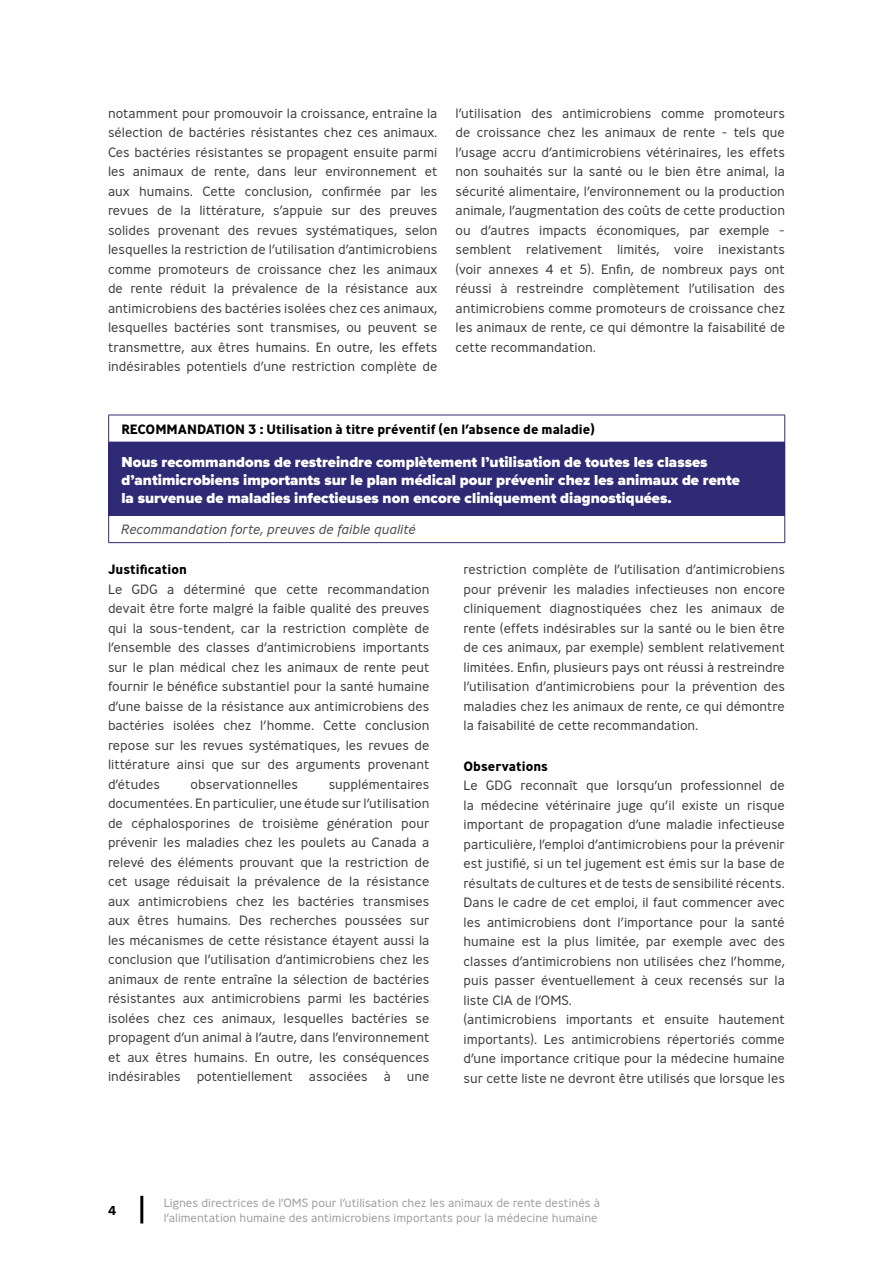
<style>
.page{position:relative;width:893px;height:1263px;background:#fff}
.page>*{position:absolute;margin:0;border:0;box-sizing:border-box;transform-origin:0 0}
.t1{font:900 15px/18px "Proxima Nova";color:#fff}
.t2{font:300 13.5px/19.5px "Ministry";color:#3c3c3b;text-align:justify}
.t3{font:700 13.5px "Ministry";color:#000}
.t4{font:italic 300 13.5px "Ministry";color:#4a4a49}
.t5{font:700 13.5px "Proxima Nova";color:#000}
.t6{font:300 12px/15px "Ministry";color:#9d9d9c}
</style>
<div class="page">
<div style="left:109px;top:442px;width:676px;height:73px;background:#2f2a75"></div>
<hr style="left:108px;top:415px;width:677px;height:1px;background:#2f2a75">
<svg style="left:108px;top:415px;width:1px;height:27px"></svg>
<svg style="left:784px;top:415px;width:1px;height:27px"></svg>
<svg style="left:108px;top:516px;width:1px;height:26px"></svg>
<svg style="left:784px;top:516px;width:1px;height:26px"></svg>
<hr style="left:108px;top:542px;width:677px;height:1px;background:#2f2a75">
<hr style="left:108px;top:442px;width:1px;height:73px;background:#2f2a75">
<hr style="left:108px;top:515px;width:677px;height:1px;background:#2f2a75">
<hr style="left:140px;top:1196px;width:3px;height:27px;background:#000">
<p class="t2" style="left:108px;top:103px;width:331px">notamment pour promouvoir la croissance, entraîne la sélection de bactéries résistantes chez ces animaux.<br>Ces bactéries résistantes se propagent ensuite parmi les animaux de rente, dans leur environnement et aux humains. Cette conclusion, confirmée par les revues de la littérature, s’appuie sur des preuves solides provenant des revues systématiques, selon lesquelles la restriction de l’utilisation d’antimicrobiens comme promoteurs de croissance chez les animaux de rente réduit la prévalence de la résistance aux antimicrobiens des bactéries isolées chez ces animaux, lesquelles bactéries sont transmises, ou peuvent se transmettre, aux êtres humains. En outre, les effets indésirables potentiels d’une restriction complète de</p>
<p class="t2" style="left:455px;top:103px;width:331px">l’utilisation des antimicrobiens comme promoteurs de croissance chez les animaux de rente - tels que l’usage accru d’antimicrobiens vétérinaires, les effets non souhaités sur la santé ou le bien être animal, la sécurité alimentaire, l’environnement ou la production animale, l’augmentation des coûts de cette production ou d’autres impacts économiques, par exemple - semblent relativement limités, voire inexistants (voir annexes 4 et 5). Enfin, de nombreux pays ont réussi à restreindre complètement l’utilisation des antimicrobiens comme promoteurs de croissance chez les animaux de rente, ce qui démontre la faisabilité de cette recommandation.</p>
<p class="t3" style="left:121px;top:420px;width:475px">RECOMMANDATION 3 : Utilisation à titre préventif (en l’absence de maladie)</p>
<p class="t1" style="left:121px;top:453px;width:620px">Nous recommandons de restreindre complètement l’utilisation de toutes les classes d’antimicrobiens importants sur le plan médical pour prévenir chez les animaux de rente la survenue de maladies infectieuses non encore cliniquement diagnostiquées.</p>
<p class="t4" style="left:121px;top:521px;width:296px">Recommandation forte, preuves de faible qualité</p>
<p class="t3" style="left:108px;top:561px;width:80px">Justification</p>
<p class="t2" style="left:108px;top:579px;width:323px">Le GDG a déterminé que cette recommandation devait être forte malgré la faible qualité des preuves qui la sous-tendent, car la restriction complète de l’ensemble des classes d’antimicrobiens importants sur le plan médical chez les animaux de rente peut fournir le bénéfice substantiel pour la santé humaine d’une baisse de la résistance aux antimicrobiens des bactéries isolées chez l’homme. Cette conclusion repose sur les revues systématiques, les revues de littérature ainsi que sur des arguments provenant d’études</p>
<p class="t2" style="left:463px;top:559px;width:323px">restriction complète de l’utilisation d’antimicrobiens pour prévenir les maladies infectieuses non encore cliniquement diagnostiquées chez les animaux de rente (effets indésirables sur la santé ou le bien être de ces animaux, par exemple) semblent relativement limitées. Enfin, plusieurs pays ont réussi à restreindre l’utilisation d’antimicrobiens pour la prévention des maladies chez les animaux de rente, ce qui démontre la faisabilité de cette recommandation.</p>
<p class="t3" style="left:463px;top:757px;width:86px">Observations</p>
<p class="t2" style="left:463px;top:776px;width:323px;text-align:left">Le GDG reconnaît que lorsqu’un professionnel de la médecine vétérinaire juge qu’il existe un risque important de propagation d’une maladie infectieuse particulière, l’emploi d’antimicrobiens pour la prévenir est justifié, si un tel jugement est émis sur la base de résultats de cultures et de tests de sensibilité récents.<br>Dans le cadre de cet emploi, il faut commencer avec les antimicrobiens dont l’importance pour la santé humaine est la plus limitée, par exemple avec des classes d’antimicrobiens non utilisées chez l’homme, puis passer éventuellement à ceux recensés sur la liste CIA de l’OMS.<br>(antimicrobiens importants et ensuite hautement importants). Les antimicrobiens répertoriés comme d’une importance critique pour la médecine humaine sur cette liste ne devront être utilisés que lorsque les</p>
<p class="t2" style="left:108px;top:774px;width:323px;text-indent:221px">supplémentaires documentées. En particulier, une étude sur l’utilisation de céphalosporines de troisième génération pour prévenir les maladies chez les poulets au Canada a relevé des éléments prouvant que la restriction de cet usage réduisait la prévalence de la résistance aux antimicrobiens chez les bactéries transmises aux êtres humains. Des recherches poussées sur les mécanismes de cette résistance étayent aussi la conclusion que l’utilisation d’antimicrobiens chez les animaux de rente entraîne la sélection de bactéries résistantes aux antimicrobiens parmi les bactéries isolées chez ces animaux, lesquelles bactéries se propagent d’un animal à l’autre, dans l’environnement et aux êtres humains. En outre, les conséquences indésirables potentiellement associées à une</p>
<p class="t2" style="left:191px;top:774px;width:109px">observationnelles</p>
<p class="t5" style="left:108px;top:1200px;width:10px">4</p>
<p class="t6" style="left:164px;top:1195px;width:438px">Lignes directrices de l’OMS pour l’utilisation chez les animaux de rente destinés à l’alimentation humaine des antimicrobiens importants pour la médecine humaine</p>
</div>
